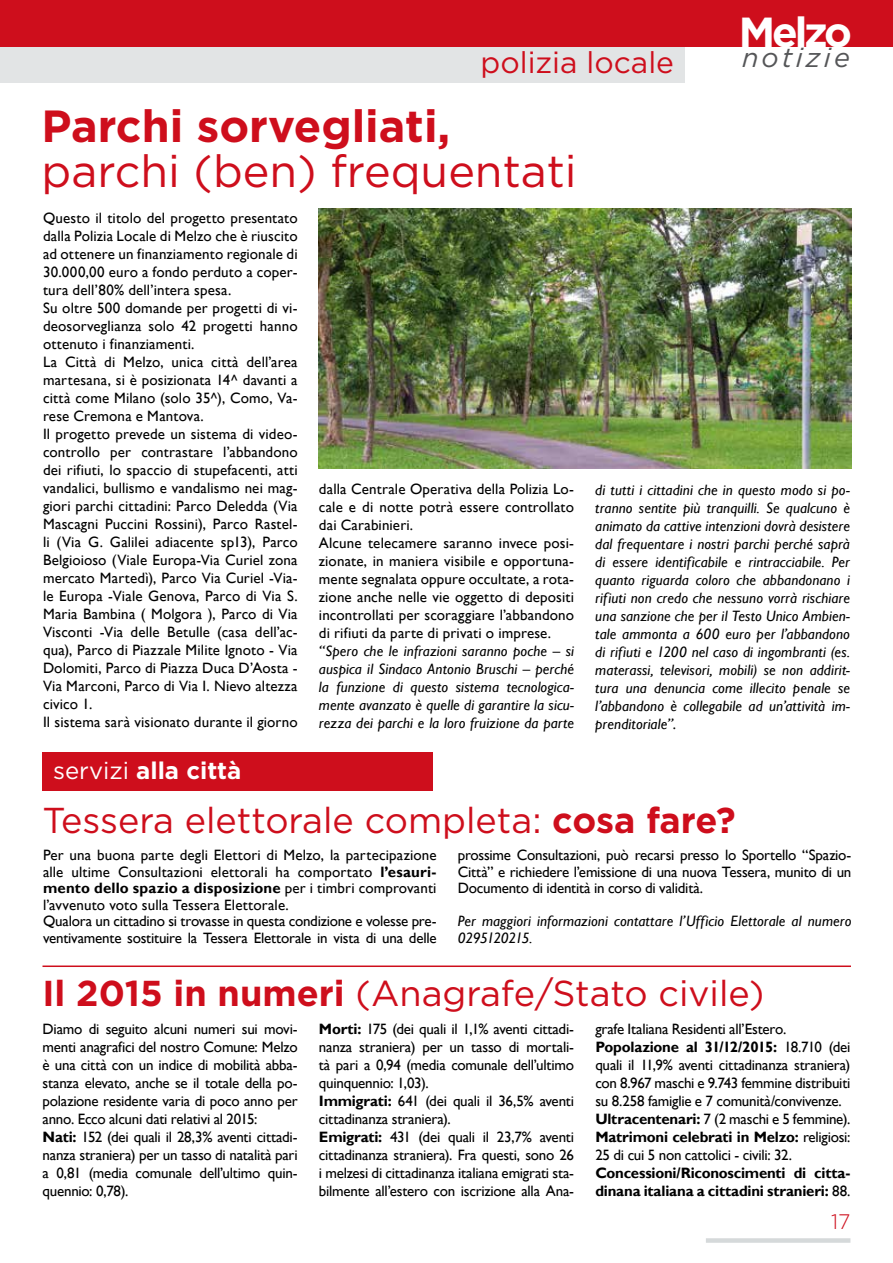
<style>
.page{position:relative;width:893px;height:1263px;background:#fff}
.page>*{position:absolute;margin:0;border:0;box-sizing:border-box;transform-origin:0 0}
.t1{font:45px "Gotham";color:#ce0e1c}
.t2{font:700 45px "Gotham";color:#ce0e1c}
.t3{font:700 42px "Gotham";letter-spacing:-.075em;color:#fff}
.t4{font:36px "Gotham";color:#ce0e1c}
.t5{font:30px "Gotham";color:#ce0e1c}
.t6{font:italic 27px "Gotham";letter-spacing:.115em;color:#555658}
.t7{font:700 24px "Gotham";color:#fff}
.t8{font:300 21px "Gotham";color:#ce0e1c}
.t9{font:15px/18px "Gill Sans";letter-spacing:.005em;color:#000}
.t10{font:15px/18px "Gill Sans";letter-spacing:-.015em;color:#000}
.t11{font:italic 15px/18px "Gill Sans";letter-spacing:.005em;color:#000;text-align:justify}
.t12{font:700 15px/18px "Gill Sans";letter-spacing:-.015em;color:#000}
.s1{font-weight:400}
.s2{font-style:normal}
.s3{font-weight:700}
</style>
<div class="page">
<div style="left:0;top:0;width:893px;height:47px;background:#ce0e1c"></div>
<div style="left:0;top:47px;width:685px;height:35px;background:#e2e4e5"></div>
<div style="left:706px;top:1238px;width:144px;height:5px;background:#d5d9da"></div>
<hr style="left:42px;top:965px;width:809px;height:2px;background:#ce0e1c">
<div style="left:42px;top:752px;width:391px;height:38px;background:#ce0e1c"></div>
<img style="left:319px;top:208px;width:532px;height:260px">
<h3 class="t5" style="left:481px;top:43px;width:195px">polizia locale</h3>
<h2 class="t3" style="left:739px;top:4px;width:115px">Melzo</h2>
<h3 class="t6" style="left:742px;top:41px;width:109px">notizie</h3>
<h1 class="t2" style="left:42px;top:97px;width:410px">Parchi sorvegliati,</h1>
<h1 class="t1" style="left:42px;top:143px;width:537px">parchi (ben) frequentati</h1>
<p class="t9" style="left:43px;top:209px;width:256px">Questo il titolo del progetto presentato dalla Polizia Locale di Melzo che è riuscito ad ottenere un finanziamento regionale di 30.000,00 euro a fondo perduto a coper&shy;tura dell’80% dell’intera spesa.<br>Su oltre 500 domande per progetti di vi&shy;deosorveglianza solo 42 progetti hanno ottenuto i finanziamenti.<br>La Città di Melzo, unica città dell’area martesana, si è posizionata 14^ davanti a città come Milano (solo 35^), Como, Va&shy;rese Cremona e Mantova.<br>Il progetto prevede un sistema di video&shy;controllo per contrastare l’abbandono dei rifiuti, lo spaccio di stupefacenti, atti vandalici, bullismo e vandalismo nei mag&shy;giori parchi cittadini: Parco Deledda (Via Mascagni Puccini Rossini), Parco Rastel&shy;li (Via G. Galilei adiacente sp13), Parco Belgioioso (Viale Europa-Via Curiel zona mercato Martedì), Parco Via Curiel -Via&shy;le Europa -Viale Genova, Parco di Via S.<br>Maria Bambina ( Molgora ), Parco di Via Visconti -Via delle Betulle (casa dell’ac&shy;qua), Parco di Piazzale Milite Ignoto - Via Dolomiti, Parco di Piazza Duca D’Aosta - Via Marconi, Parco di Via I. Nievo altezza civico 1.<br>Il sistema sarà visionato durante il giorno</p>
<h3 class="t7" style="left:53px;top:754px;width:190px"><span class="s1">servizi</span> alla città</h3>
<p class="t9" style="left:319px;top:480px;width:257px">dalla Centrale Operativa della Polizia Lo&shy;cale e di notte potrà essere controllato dai Carabinieri.<br>Alcune telecamere saranno invece posi&shy;zionate, in maniera visibile e opportuna&shy;mente segnalata oppure occultate, a rota&shy;zione anche nelle vie oggetto di depositi incontrollati per scoraggiare l’abbandono di rifiuti da parte di privati o imprese.</p>
<p class="t11" style="left:319px;top:642px;width:257px">“Spero che le infrazioni saranno poche – si auspica il Sindaco Antonio Bruschi – perché la funzione di questo sistema tecnologica&shy;mente avanzato è quelle di garantire la sicu&shy;rezza dei parchi e la loro fruizione da parte</p>
<p class="t11" style="left:595px;top:481px;width:256px">di tutti i cittadini che in questo modo si po&shy;tranno sentite più tranquilli. Se qualcuno è animato da cattive intenzioni dovrà desistere dal frequentare i nostri parchi perché saprà di essere identificabile e rintracciabile. Per quanto riguarda coloro che abbandonano i rifiuti non credo che nessuno vorrà rischiare una sanzione che per il Testo Unico Ambien&shy;tale ammonta a 600 euro per l’abbandono di rifiuti e 1200 nel caso di ingombranti (es. materassi, televisori, mobili) se non addirit&shy;tura una denuncia come illecito penale se l’abbandono è collegabile ad un’attività im&shy;prenditoriale”<span class="s2">.</span></p>
<h3 class="t4" style="left:43px;top:797px;width:695px">Tessera elettorale completa: <span class="s3">cosa fare?</span></h3>
<p class="t9" style="left:43px;top:847px;width:395px;line-height:16.5px">Per una buona parte degli Elettori di Melzo, la partecipazione alle ultime Consultazioni elettorali ha comportato <span class="s3">l’esauri&shy;mento dello spazio a disposizione</span> per i timbri comprovanti l’avvenuto voto sulla Tessera Elettorale.<br>Qualora un cittadino si trovasse in questa condizione e volesse pre&shy;ventivamente sostituire la Tessera Elettorale in vista di una delle</p>
<p class="t9" style="left:458px;top:847px;width:395px;line-height:16.5px;text-align:justify">prossime Consultazioni, può recarsi presso lo Sportello “Spazio-Città” e richiedere l’emissione di una nuova Tessera, munito di un Documento di identità in corso di validità.</p>
<p class="t11" style="left:458px;top:913px;width:395px;line-height:16.5px">Per maggiori informazioni contattare l’Ufficio Elettorale al numero<br>0295120215.</p>
<h3 class="t4" style="left:43px;top:970px;width:723px"><span class="s3">Il 2015 in numeri</span> (Anagrafe/Stato civile)</h3>
<p class="t10" style="left:319px;top:1020px;width:257px"><span class="s3">Morti:</span> 175 (dei quali il 1,1% aventi cittadi&shy;nanza straniera) per un tasso di mortali&shy;tà pari a 0,94 (media comunale dell’ultimo quinquennio: 1,03).<br><span class="s3">Immigrati:</span> 641 (dei quali il 36,5% aventi cittadinanza straniera).<br><span class="s3">Emigrati:</span> 431 (dei quali il 23,7% aventi cittadinanza straniera). Fra questi, sono 26 i melzesi di cittadinanza italiana emigrati sta&shy;bilmente all’estero con iscrizione alla Ana-</p>
<p class="t10" style="left:595px;top:1020px;width:257px">grafe Italiana Residenti all’Estero.<br><span class="s3">Popolazione al 31/12/2015:</span> 18.710 (dei quali il 11,9% aventi cittadinanza straniera) con 8.967 maschi e 9.743 femmine distribuiti su 8.258 famiglie e 7 comunità/convivenze.<br><span class="s3">Ultracentenari:</span> 7 (2 maschi e 5 femmine).<br><span class="s3">Matrimoni celebrati in Melzo:</span> religiosi:<br>25 di cui 5 non cattolici - civili: 32.</p>
<p class="t10" style="left:43px;top:1020px;width:257px">Diamo di seguito alcuni numeri sui movi&shy;menti anagrafici del nostro Comune: Melzo è una città con un indice di mobilità abba&shy;stanza elevato, anche se il totale della po&shy;polazione residente varia di poco anno per anno. Ecco alcuni dati relativi al 2015:<br><span class="s3">Nati:</span> 152 (dei quali il 28,3% aventi cittadi&shy;nanza straniera) per un tasso di natalità pari a 0,81 (media comunale dell’ultimo quin&shy;quennio: 0,78).</p>
<p class="t12" style="left:595px;top:1164px;width:257px">Concessioni/Riconoscimenti di citta&shy;dinana italiana a cittadini stranieri: <span class="s1">88.</span></p>
<h3 class="t8" style="left:831px;top:1210px;width:21px">17</h3>
</div>
